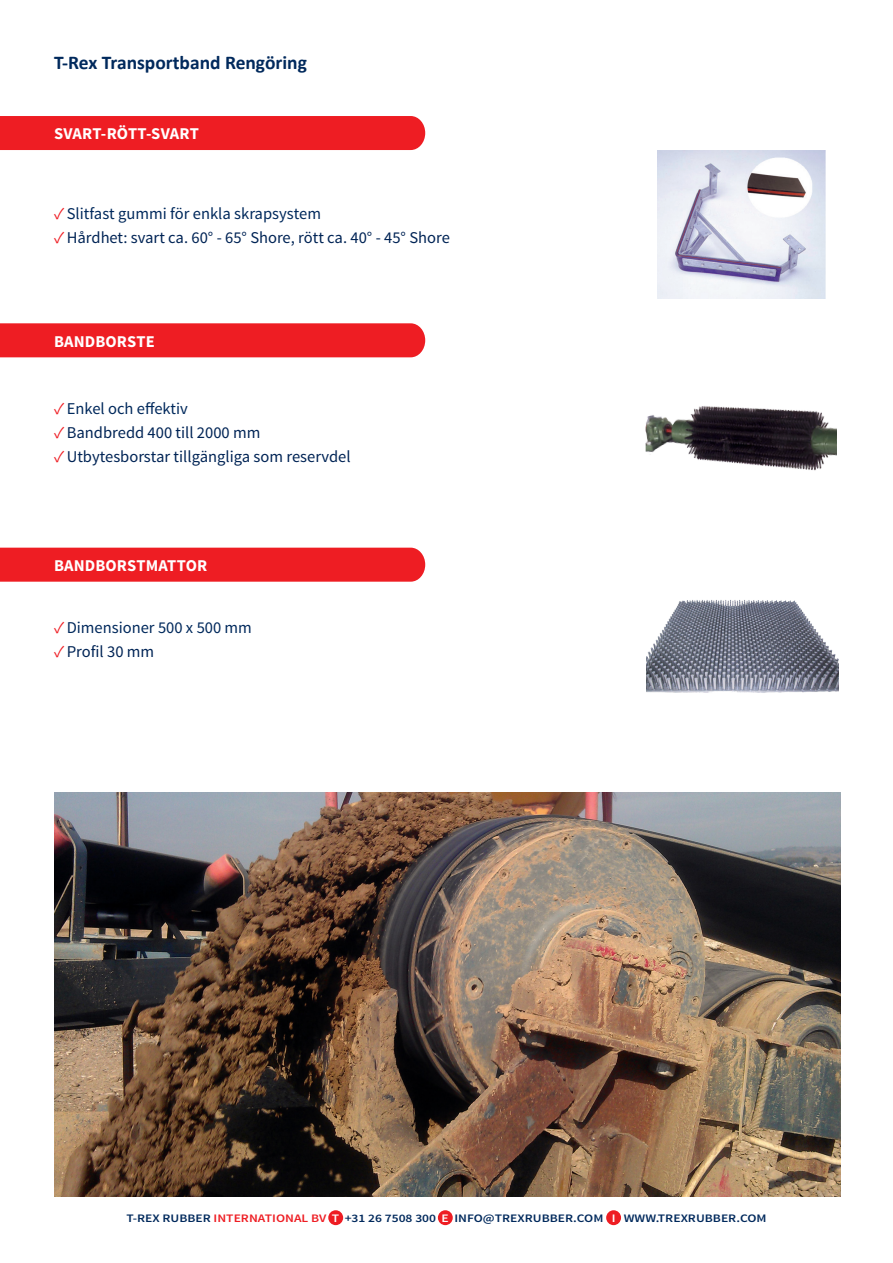
<style>
.page{position:relative;width:893px;height:1263px;background:#fff}
.page>*{position:absolute;margin:0;border:0;box-sizing:border-box;transform-origin:0 0}
.t1{font:700 19.5px "Calibri";color:#00295c}
.t2{font:16.5px "Source Sans Pro";color:#002455}
.t3{font:16.5px "Source Sans Pro";color:#00295c}
.Titels{font:700 16.5px "Source Sans Pro";letter-spacing:.005em;color:#fff}
.t4{font:600 11.55px "Source Sans Pro";color:#00295c;scale:1.18 1}
.s1{color:#ee1d23}
.s2{color:#fff}
</style>
<div class="page">
<img style="left:54px;top:792px;width:787px;height:404px">
<div style="left:328px;top:1210px;width:15px;height:15px;background:#ee1d23;border-radius:50%"></div>
<div style="left:438px;top:1210px;width:15px;height:15px;background:#ee1d23;border-radius:50%"></div>
<div style="left:606px;top:1210px;width:15px;height:15px;background:#ee1d23;border-radius:50%"></div>
<img style="left:646px;top:406px;width:191px;height:65px">
<img style="left:658px;top:150px;width:167px;height:149px">
<img style="left:647px;top:600px;width:191px;height:93px">
<div style="left:0;top:116px;width:425px;height:34px;background:#ee1d23"></div>
<div style="left:0;top:323px;width:425px;height:34px;background:#ee1d23"></div>
<div style="left:0;top:548px;width:425px;height:34px;background:#ee1d23"></div>
<p class="t1" style="left:54px;top:50px;width:254px">T-Rex Transportband Rengöring</p>
<p class="Titels" style="left:54px;top:123px;width:146px">SVART-RÖTT-SVART</p>
<p class="t3" style="left:54px;top:203px;width:269px"><span class="s1">✓</span> Slitfast gummi för enkla skrapsystem</p>
<p class="t2" style="left:54px;top:227px;width:397px"><span class="s1">✓</span> Hårdhet: svart ca. 60° - 65° Shore, rött ca. 40° - 45° Shore</p>
<p class="Titels" style="left:54px;top:330px;width:102px">BANDBORSTE</p>
<p class="t3" style="left:54px;top:398px;width:135px"><span class="s1">✓</span> Enkel och effektiv</p>
<p class="t2" style="left:54px;top:422px;width:208px"><span class="s1">✓</span> Bandbredd 400 till 2000 mm</p>
<p class="t2" style="left:54px;top:446px;width:298px"><span class="s1">✓</span> Utbytesborstar tillgängliga som reservdel</p>
<p class="Titels" style="left:54px;top:555px;width:155px">BANDBORSTMATTOR</p>
<p class="t3" style="left:54px;top:617px;width:199px"><span class="s1">✓</span> Dimensioner 500 x 500 mm</p>
<p class="t2" style="left:54px;top:641px;width:102px"><span class="s1">✓</span> Profil 30 mm</p>
<p class="t4" style="left:126px;top:1211px;width:544px">T-REX RUBBER <span class="s1">INTERNATIONAL BV</span> <span class="s2">T</span> +31 26 7508 300 <span class="s2">E</span> INFO@TREXRUBBER.COM <span class="s2">I</span> WWW.TREXRUBBER.COM</p>
</div>
